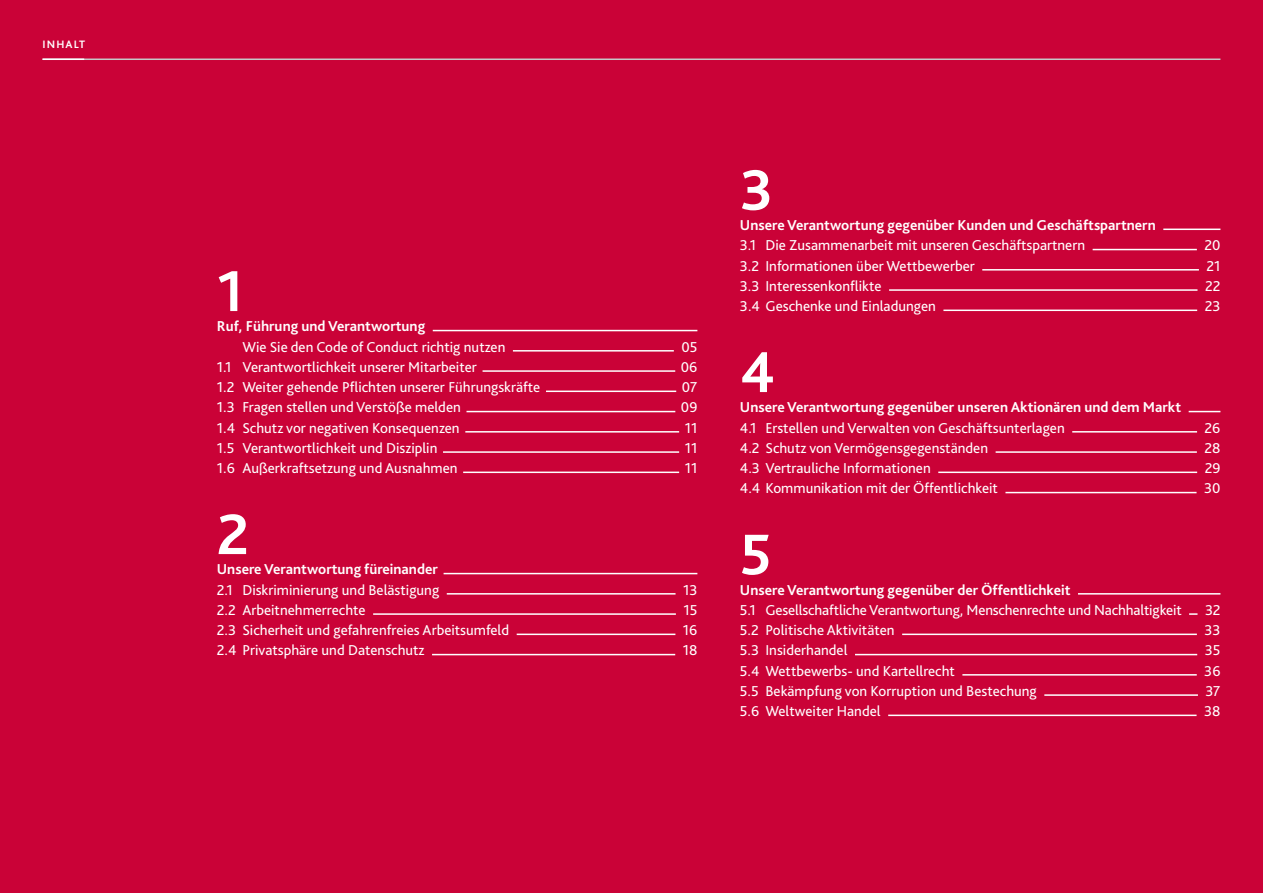
<style>
.page{position:relative;width:1263px;height:893px;background:#ca0237}
.page>*{position:absolute;margin:0;border:0;box-sizing:border-box;transform-origin:0 0}
.t1{font:700 60px "Kl Bliss";color:#fff}
.t2{font:15px "Kl Bliss";color:#fff}
.t3{font:700 15px "Kl Bliss";color:#fff}
.t4{font:700 11.25px "Kl Bliss";letter-spacing:.1em;color:#fff}
</style>
<div class="page">
<hr style="left:43px;top:59px;width:1177px;height:1px;background:#c5c6c6">
<hr style="left:43px;top:59px;width:41px;height:1px;background:#fff">
<hr style="left:433px;top:330px;width:264px;height:1px;background:#fff">
<hr style="left:513px;top:350px;width:161px;height:2px;background:#fff">
<hr style="left:482px;top:370px;width:193px;height:2px;background:#fff">
<hr style="left:546px;top:391px;width:130px;height:1px;background:#fff">
<hr style="left:466px;top:411px;width:209px;height:1px;background:#fff">
<hr style="left:465px;top:431px;width:214px;height:2px;background:#fff">
<hr style="left:443px;top:451px;width:236px;height:2px;background:#fff">
<hr style="left:463px;top:472px;width:216px;height:1px;background:#fff">
<hr style="left:444px;top:573px;width:253px;height:1px;background:#fff">
<hr style="left:447px;top:593px;width:228px;height:2px;background:#fff">
<hr style="left:373px;top:613px;width:303px;height:2px;background:#fff">
<hr style="left:517px;top:634px;width:158px;height:1px;background:#fff">
<hr style="left:432px;top:654px;width:243px;height:1px;background:#fff">
<hr style="left:1163px;top:229px;width:57px;height:1px;background:#fff">
<hr style="left:1092px;top:249px;width:105px;height:1px;background:#fff">
<hr style="left:982px;top:269px;width:217px;height:2px;background:#fff">
<hr style="left:889px;top:289px;width:308px;height:2px;background:#fff">
<hr style="left:943px;top:310px;width:254px;height:1px;background:#fff">
<hr style="left:1189px;top:411px;width:31px;height:1px;background:#fff">
<hr style="left:1072px;top:431px;width:125px;height:2px;background:#fff">
<hr style="left:995px;top:451px;width:202px;height:2px;background:#fff">
<hr style="left:938px;top:472px;width:259px;height:1px;background:#fff">
<hr style="left:1005px;top:492px;width:191px;height:1px;background:#fff">
<hr style="left:1078px;top:593px;width:142px;height:2px;background:#fff">
<svg style="left:1189px;top:613px;width:8px;height:2px"></svg>
<hr style="left:902px;top:634px;width:295px;height:1px;background:#fff">
<hr style="left:855px;top:654px;width:342px;height:1px;background:#fff">
<hr style="left:962px;top:674px;width:235px;height:2px;background:#fff">
<hr style="left:1044px;top:694px;width:154px;height:2px;background:#fff">
<hr style="left:888px;top:715px;width:308px;height:1px;background:#fff">
<p class="t4" style="left:43px;top:37px;width:44px">I nhalt</p>
<h1 class="t1" style="left:217px;top:254px;width:28px">1</h1>
<p class="t3" style="left:217px;top:317px;width:210px">Ruf, Führung und Verantwortung</p>
<p class="t2" style="left:242px;top:337px;width:264px">Wie Sie den Code of Conduct richtig nutzen</p>
<p class="t2" style="left:681px;top:337px;width:18px">05</p>
<p class="t2" style="left:217px;top:357px;width:262px">1.1 Verantwortlichkeit unserer Mitarbeiter</p>
<p class="t2" style="left:681px;top:357px;width:18px">06</p>
<p class="t2" style="left:217px;top:378px;width:325px">1.2 Weiter gehende Pflichten unserer Führungskräfte</p>
<p class="t2" style="left:682px;top:378px;width:17px">07</p>
<p class="t2" style="left:217px;top:398px;width:245px">1.3 Fragen stellen und Verstöße melden</p>
<p class="t2" style="left:681px;top:398px;width:18px">09</p>
<p class="t2" style="left:217px;top:418px;width:244px">1.4 Schutz vor negativen Konsequenzen</p>
<p class="t2" style="left:685px;top:418px;width:14px">11</p>
<p class="t2" style="left:217px;top:438px;width:222px">1.5 Verantwortlichkeit und Disziplin</p>
<p class="t2" style="left:685px;top:438px;width:14px">11</p>
<p class="t2" style="left:217px;top:459px;width:242px">1.6 Außerkraftsetzung und Ausnahmen</p>
<p class="t2" style="left:685px;top:459px;width:14px">11</p>
<h1 class="t1" style="left:217px;top:497px;width:34px">2</h1>
<p class="t3" style="left:217px;top:560px;width:223px">Unsere Verantwortung füreinander</p>
<p class="t2" style="left:217px;top:580px;width:224px">2.1 Diskriminierung und Belästigung</p>
<p class="t2" style="left:683px;top:580px;width:16px">13</p>
<p class="t2" style="left:217px;top:600px;width:150px">2.2 Arbeitnehmerrechte</p>
<p class="t2" style="left:683px;top:600px;width:16px">15</p>
<p class="t2" style="left:217px;top:621px;width:294px">2.3 Sicherheit und gefahrenfreies Arbeitsumfeld</p>
<p class="t2" style="left:683px;top:621px;width:16px">16</p>
<p class="t2" style="left:217px;top:641px;width:209px">2.4 Privatsphäre und Datenschutz</p>
<p class="t2" style="left:683px;top:641px;width:16px">18</p>
<h1 class="t1" style="left:740px;top:153px;width:35px">3</h1>
<p class="t3" style="left:740px;top:216px;width:417px">Unsere Verantwortung gegenüber Kunden und Geschäftspartnern</p>
<p class="t2" style="left:740px;top:236px;width:347px">3.1 Die Zusammenarbeit mit unseren Geschäftspartnern</p>
<p class="t2" style="left:1204px;top:236px;width:18px">20</p>
<p class="t2" style="left:740px;top:256px;width:236px">3.2 Informationen über Wettbewerber</p>
<p class="t2" style="left:1206px;top:256px;width:16px">21</p>
<p class="t2" style="left:740px;top:276px;width:143px">3.3 Interessenkonflikte</p>
<p class="t2" style="left:1205px;top:276px;width:17px">22</p>
<p class="t2" style="left:740px;top:297px;width:198px">3.4 Geschenke und Einladungen</p>
<p class="t2" style="left:1205px;top:297px;width:17px">23</p>
<h1 class="t1" style="left:740px;top:335px;width:37px">4</h1>
<p class="t3" style="left:740px;top:398px;width:443px">Unsere Verantwortung gegenüber unseren Aktionären und dem Markt</p>
<p class="t2" style="left:740px;top:418px;width:326px">4.1 Erstellen und Verwalten von Geschäftsunterlagen</p>
<p class="t2" style="left:1204px;top:418px;width:17px">26</p>
<p class="t2" style="left:740px;top:438px;width:250px">4.2 Schutz von Vermögensgegenständen</p>
<p class="t2" style="left:1204px;top:438px;width:18px">28</p>
<p class="t2" style="left:740px;top:459px;width:192px">4.3 Vertrauliche Informationen</p>
<p class="t2" style="left:1205px;top:459px;width:17px">29</p>
<p class="t2" style="left:740px;top:479px;width:260px">4.4 Kommunikation mit der Öffentlichkeit</p>
<p class="t2" style="left:1204px;top:479px;width:18px">30</p>
<h1 class="t1" style="left:740px;top:517px;width:33px">5</h1>
<p class="t3" style="left:740px;top:580px;width:332px">Unsere Verantwortung gegenüber der Öffentlichkeit</p>
<p class="t2" style="left:740px;top:600px;width:443px">5.1 Gesellschaftliche Verantwortung, Menschenrechte und Nachhaltigkeit</p>
<p class="t2" style="left:1205px;top:600px;width:17px">32</p>
<p class="t2" style="left:740px;top:621px;width:156px">5.2 Politische Aktivitäten</p>
<p class="t2" style="left:1204px;top:621px;width:18px">33</p>
<p class="t2" style="left:740px;top:641px;width:109px">5.3 Insiderhandel</p>
<p class="t2" style="left:1205px;top:641px;width:17px">35</p>
<p class="t2" style="left:740px;top:661px;width:216px">5.4 Wettbewerbs- und Kartellrecht</p>
<p class="t2" style="left:1204px;top:661px;width:18px">36</p>
<p class="t2" style="left:740px;top:681px;width:298px">5.5 Bekämpfung von Korruption und Bestechung</p>
<p class="t2" style="left:1205px;top:681px;width:17px">37</p>
<p class="t2" style="left:740px;top:702px;width:142px">5.6 Weltweiter Handel</p>
<p class="t2" style="left:1204px;top:702px;width:18px">38</p>
</div>
